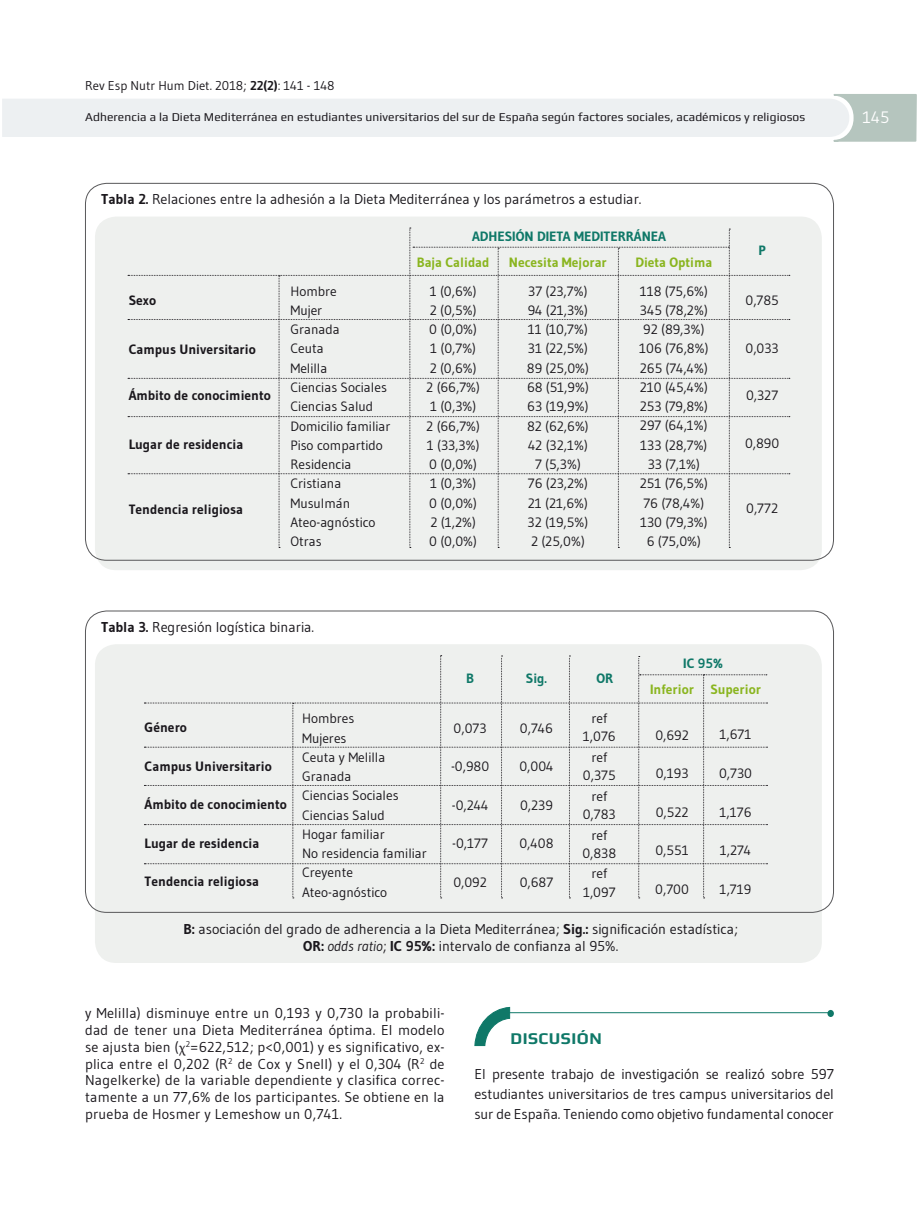
<style>
.page{position:relative;width:919px;height:1217px;background:#fff}
.page>*{position:absolute;margin:0;border:0;box-sizing:border-box;transform-origin:0 0}
.t1{font:700 16.5px "Play";letter-spacing:.03em;color:#0f7868}
.t2{font:16.5px "Gudea";color:#fff}
.t3{font:14.25px/16.8px "Gudea";color:#1a171c;text-align:justify}
.t4{font:13.5px/19.2px "Gudea";color:#1a171c;text-align:center}
.t5{font:700 13.5px "Gudea";color:#1a171c}
.t6{font:700 13.5px "Gudea";color:#8ab51f}
.t7{font:700 13.5px "Gudea";color:#0f7868}
.t8{font:12.75px "Gudea";color:#1a171c}
.t9{font:12px "Play";letter-spacing:.01em;color:#1a171c}
.s1{font-weight:700}
.s2{font-style:italic}
.s3{font-family:"Minion Pro"}
</style>
<div class="page">
<svg style="left:2px;top:94px;width:915px;height:48px"></svg>
<hr style="left:503px;top:1012px;width:325px;height:1px;background:#0f7868">
<svg style="left:827px;top:1009px;width:6px;height:7px"></svg>
<svg style="left:474px;top:1006px;width:36px;height:40px"></svg>
<div style="left:95px;top:216px;width:726px;height:354px;background:#eef0ee;border-radius:21px"></div>
<svg style="left:128px;top:227px;width:661px;height:321px"></svg>
<div style="left:95px;top:644px;width:726px;height:318px;background:#eef0ee;border-radius:21px"></div>
<svg style="left:144px;top:655px;width:623px;height:243px"></svg>
<p class="t8" style="left:85px;top:78px;width:251px">Rev Esp Nutr Hum Diet. 2018; <span class="s1">22(2)</span>: 141 - 148</p>
<p class="t9" style="left:85px;top:109px;width:721px">Adherencia a la Dieta Mediterránea en estudiantes universitarios del sur de España según factores sociales, académicos y religiosos</p>
<p class="t2" style="left:862px;top:107px;width:28px">145</p>
<p class="t3" style="left:101px;top:191px;width:541px"><span class="s1">Tabla 2.</span> Relaciones entre la adhesión a la Dieta Mediterránea y los parámetros a estudiar.</p>
<p class="t5" style="left:129px;top:291px;width:29px">Sexo</p>
<p class="t5" style="left:129px;top:340px;width:129px">Campus Universitario</p>
<p class="t5" style="left:129px;top:386px;width:144px">Ámbito de conocimiento</p>
<p class="t5" style="left:129px;top:435px;width:116px">Lugar de residencia</p>
<p class="t5" style="left:129px;top:501px;width:116px">Tendencia religiosa</p>
<p class="t4" style="left:290px;top:281px;width:102px;text-align:left">Hombre<br>Mujer<br>Granada<br>Ceuta<br>Melilla<br>Ciencias Sociales<br>Ciencias Salud<br>Domicilio familiar<br>Piso compartido<br>Residencia<br>Cristiana<br>Musulmán<br>Ateo-agnóstico<br>Otras</p>
<p class="t7" style="left:472px;top:227px;width:195px">ADHESIÓN DIETA MEDITERRÁNEA</p>
<p class="t6" style="left:417px;top:254px;width:74px">Baja Calidad</p>
<p class="t6" style="left:509px;top:254px;width:99px">Necesita Mejorar</p>
<p class="t6" style="left:635px;top:254px;width:78px">Dieta Optima</p>
<p class="t7" style="left:758px;top:241px;width:9px">P</p>
<p class="t4" style="left:426px;top:281px;width:55px">1 (0,6%)<br>2 (0,5%)<br>0 (0,0%)<br>1 (0,7%)<br>2 (0,6%)<br>2 (66,7%)<br>1 (0,3%)<br>2 (66,7%)<br>1 (33,3%)<br>0 (0,0%)<br>1 (0,3%)<br>0 (0,0%)<br>2 (1,2%)<br>0 (0,0%)</p>
<p class="t4" style="left:527px;top:281px;width:63px">37 (23,7%)<br>94 (21,3%)<br>11 (10,7%)<br>31 (22,5%)<br>89 (25,0%)<br>68 (51,9%)<br>63 (19,9%)<br>82 (62,6%)<br>42 (32,1%)<br>7 (5,3%)<br>76 (23,2%)<br>21 (21,6%)<br>32 (19,5%)<br>2 (25,0%)</p>
<p class="t4" style="left:639px;top:281px;width:71px">118 (75,6%)<br>345 (78,2%)<br>92 (89,3%)<br>106 (76,8%)<br>265 (74,4%)<br>210 (45,4%)<br>253 (79,8%)<br>297 (64,1%)<br>133 (28,7%)<br>33 (7,1%)<br>251 (76,5%)<br>76 (78,4%)<br>130 (79,3%)<br>6 (75,0%)</p>
<p class="t4" style="left:745px;top:291px;width:35px">0,785</p>
<p class="t4" style="left:745px;top:338px;width:35px">0,033</p>
<p class="t4" style="left:746px;top:386px;width:34px">0,327</p>
<p class="t4" style="left:745px;top:433px;width:36px">0,890</p>
<p class="t4" style="left:746px;top:498px;width:33px">0,772</p>
<p class="t3" style="left:101px;top:618px;width:214px"><span class="s1">Tabla 3.</span> Regresión logística binaria.</p>
<p class="t7" style="left:466px;top:670px;width:9px">B</p>
<p class="t7" style="left:526px;top:670px;width:23px">Sig.</p>
<p class="t7" style="left:596px;top:670px;width:18px">OR</p>
<p class="t7" style="left:683px;top:655px;width:41px">IC 95%</p>
<p class="t6" style="left:650px;top:681px;width:112px">Inferior Superior</p>
<p class="t5" style="left:145px;top:719px;width:44px">Género</p>
<p class="t5" style="left:145px;top:757px;width:129px">Campus Universitario</p>
<p class="t5" style="left:145px;top:796px;width:144px">Ámbito de conocimiento</p>
<p class="t5" style="left:145px;top:834px;width:116px">Lugar de residencia</p>
<p class="t5" style="left:145px;top:873px;width:116px">Tendencia religiosa</p>
<p class="t4" style="left:302px;top:708px;width:126px;text-align:left">Hombres<br>Mujeres<br>Ceuta y Melilla<br>Granada<br>Ciencias Sociales<br>Ciencias Salud<br>Hogar familiar<br>No residencia familiar<br>Creyente<br>Ateo-agnóstico</p>
<p class="t4" style="left:453px;top:718px;width:34px">0,073</p>
<p class="t4" style="left:451px;top:756px;width:40px">-0,980</p>
<p class="t4" style="left:452px;top:795px;width:38px">-0,244</p>
<p class="t4" style="left:452px;top:833px;width:37px">-0,177</p>
<p class="t4" style="left:453px;top:872px;width:35px">0,092</p>
<p class="t4" style="left:520px;top:718px;width:35px">0,746</p>
<p class="t4" style="left:519px;top:756px;width:36px">0,004</p>
<p class="t4" style="left:520px;top:795px;width:34px">0,239</p>
<p class="t4" style="left:519px;top:833px;width:36px">0,408</p>
<p class="t4" style="left:519px;top:872px;width:35px">0,687</p>
<p class="t4" style="left:583px;top:708px;width:34px;line-height:18.3px">ref<br>1,076</p>
<p class="t4" style="left:583px;top:747px;width:34px;line-height:18.3px">ref<br>0,375</p>
<p class="t4" style="left:582px;top:786px;width:34px;line-height:18.3px">ref<br>0,783</p>
<p class="t4" style="left:582px;top:825px;width:35px;line-height:18.3px">ref<br>0,838</p>
<p class="t4" style="left:583px;top:864px;width:34px;line-height:18.3px">ref<br>1,097</p>
<p class="t4" style="left:655px;top:725px;width:35px">0,692</p>
<p class="t4" style="left:655px;top:763px;width:34px">0,193</p>
<p class="t4" style="left:655px;top:802px;width:34px">0,522</p>
<p class="t4" style="left:655px;top:840px;width:35px">0,551</p>
<p class="t4" style="left:655px;top:879px;width:35px">0,700</p>
<p class="t4" style="left:719px;top:724px;width:33px">1,671</p>
<p class="t4" style="left:719px;top:763px;width:34px">0,730</p>
<p class="t4" style="left:719px;top:801px;width:33px">1,176</p>
<p class="t4" style="left:719px;top:840px;width:33px">1,274</p>
<p class="t4" style="left:719px;top:878px;width:33px">1,719</p>
<p class="t3" style="left:183px;top:919px;width:556px;text-align:center"><span class="s1">B:</span> asociación del grado de adherencia a la Dieta Mediterránea; <span class="s1">Sig.:</span> significación estadística;<br><span class="s1">OR:</span> <span class="s2">odds ratio</span>; <span class="s1">IC 95%:</span> intervalo de confianza al 95%.</p>
<p class="t3" style="left:85px;top:1004px;width:361px">y Melilla) disminuye entre un 0,193 y 0,730 la probabili&shy;dad de tener una Dieta Mediterránea óptima. El modelo se ajusta bien (<span class="s3">χ</span><sup>2</sup>=622,512; p&lt;0,001) y es significativo, ex&shy;plica entre el 0,202 (R<sup>2</sup> de Cox y Snell) y el 0,304 (R<sup>2</sup> de Nagelkerke) de la variable dependiente y clasifica correc&shy;tamente a un 77,6% de los participantes. Se obtiene en la prueba de Hosmer y Lemeshow un 0,741.</p>
<p class="t1" style="left:510px;top:1028px;width:93px">DISCUSIÓN</p>
<p class="t3" style="left:474px;top:1062px;width:361px;line-height:20.2px">El presente trabajo de investigación se realizó sobre 597 estudiantes universitarios de tres campus universitarios del sur de España. Teniendo como objetivo fundamental conocer</p>
</div>
